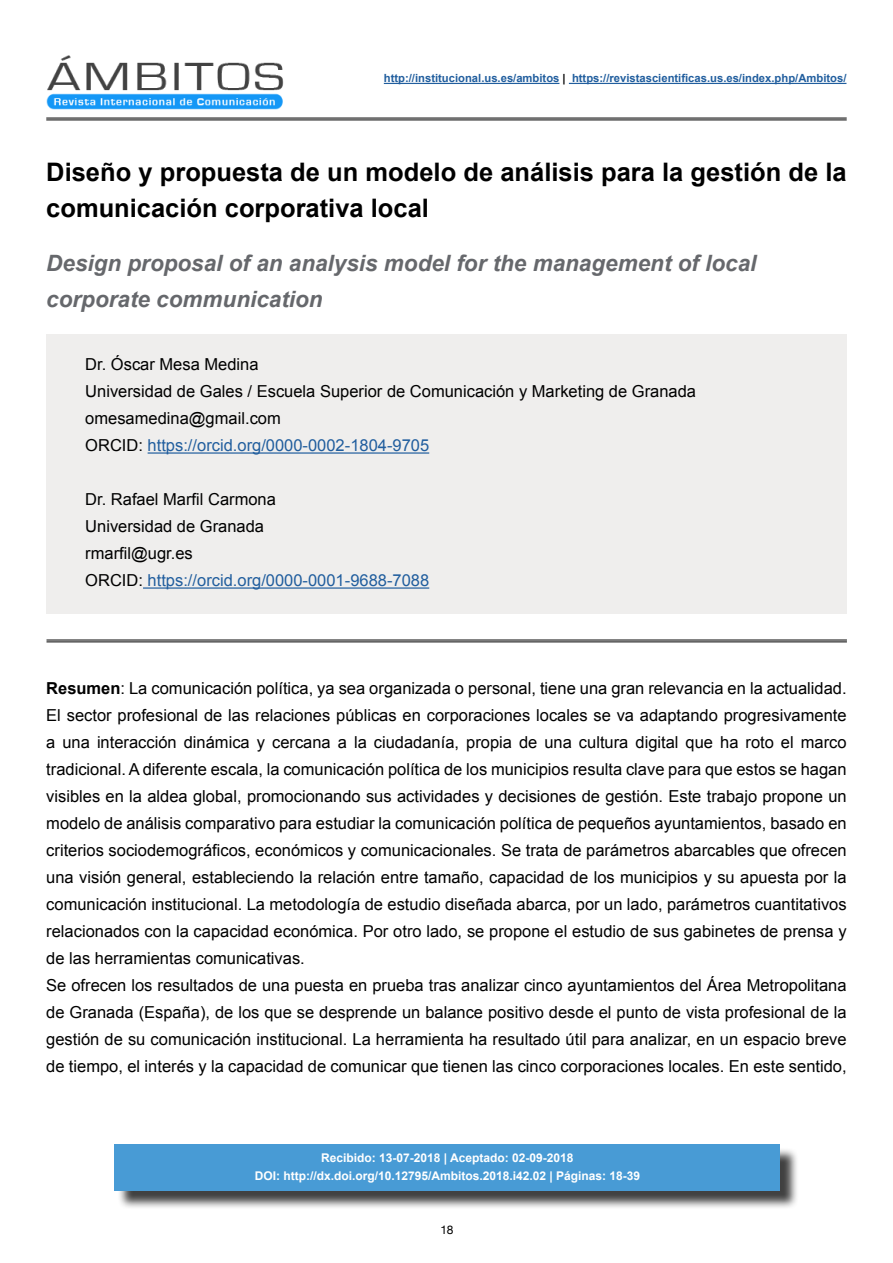
<style>
.page{position:relative;width:893px;height:1263px;background:#fff}
.page>*{position:absolute;margin:0;border:0;box-sizing:border-box;transform-origin:0 0}
.t1{font:700 25.5px/36px "Arial";color:#000}
.t2{font:italic 700 22.5px/36px "Arial";color:#66686c}
.t3{font:16.5px/27px "Arial";color:#000}
.t4{font:700 12px/18px "Arial";color:#fff;text-align:center}
.t5{font:12px "Helvetica Neue";color:#000}
.t6{font:700 11.25px "Arial";color:#215e9e}
.s1{color:#000}
.s2{color:#215e9e}
.s3{font-weight:700}
</style>
<div class="page">
<hr style="left:384px;top:83px;width:175px;height:1px;background:#215e9e">
<hr style="left:569px;top:83px;width:277px;height:1px;background:#215e9e">
<img style="left:47px;top:56px;width:237px;height:53px">
<div style="left:117px;top:1147px;width:682px;height:62px;background:#000;opacity:.75"></div>
<div style="left:115px;top:1145px;width:665px;height:46px;background:#489bd5"></div>
<div style="left:46px;top:334px;width:801px;height:279px;background:#efeeed"></div>
<hr style="left:46px;top:120px;width:801px;height:1px;background:#000">
<hr style="left:46px;top:118px;width:801px;height:1px;background:#000">
<hr style="left:46px;top:642px;width:801px;height:1px;background:#000">
<hr style="left:46px;top:640px;width:801px;height:1px;background:#000">
<hr style="left:148px;top:452px;width:281px;height:2px;background:#215e9e">
<hr style="left:143px;top:587px;width:286px;height:2px;background:#215e9e">
<p class="t6" style="left:384px;top:71px;width:464px">http://institucional.us.es/ambitos <span class="s1">|</span> https://revistascientificas.us.es/index.php/Ambitos/</p>
<h1 class="t1" style="left:46px;top:155px;width:802px">Diseño y propuesta de un modelo de análisis para la gestión de la comunicación corporativa local</h1>
<h2 class="t2" style="left:46px;top:246px;width:712px">Design proposal of an analysis model for the management of local corporate communication</h2>
<p class="t3" style="left:85px;top:351px;width:612px">Dr. Óscar Mesa Medina<br>Universidad de Gales / Escuela Superior de Comunicación y Marketing de Granada omesamedina@gmail.com<br>ORCID: <span class="s2">https://orcid.org/0000-0002-1804-9705</span></p>
<p class="t3" style="left:85px;top:486px;width:345px">Dr. Rafael Marfil Carmona<br>Universidad de Granada<br>rmarfil@ugr.es<br>ORCID: <span class="s2">https://orcid.org/0000-0001-9688-7088</span></p>
<p class="t3" style="left:46px;top:675px;width:802px"><span class="s3">Resumen</span>: La comunicación política, ya sea organizada o personal, tiene una gran relevancia en la actualidad.<br>El sector profesional de las relaciones públicas en corporaciones locales se va adaptando progresivamente a una interacción dinámica y cercana a la ciudadanía, propia de una cultura digital que ha roto el marco tradicional. A diferente escala, la comunicación política de los municipios resulta clave para que estos se hagan visibles en la aldea global, promocionando sus actividades y decisiones de gestión. Este trabajo propone un modelo de análisis comparativo para estudiar la comunicación política de pequeños ayuntamientos, basado en criterios sociodemográficos, económicos y comunicacionales. Se trata de parámetros abarcables que ofrecen una visión general, estableciendo la relación entre tamaño, capacidad de los municipios y su apuesta por la comunicación institucional. La metodología de estudio diseñada abarca, por un lado, parámetros cuantitativos relacionados con la capacidad económica. Por otro lado, se propone el estudio de sus gabinetes de prensa y de las herramientas comunicativas.<br>Se ofrecen los resultados de una puesta en prueba tras analizar cinco ayuntamientos del Área Metropolitana de Granada (España), de los que se desprende un balance positivo desde el punto de vista profesional de la gestión de su comunicación institucional. La herramienta ha resultado útil para analizar, en un espacio breve de tiempo, el interés y la capacidad de comunicar que tienen las cinco corporaciones locales. En este sentido,</p>
<p class="t4" style="left:255px;top:1149px;width:387px">Recibido: 13-07-2018 | Aceptado: 02-09-2018<br>DOI: http://dx.doi.org/10.12795/Ambitos.2018.i42.02 | Páginas: 18-39</p>
<p class="t5" style="left:440px;top:1221px;width:14px">18</p>
</div>
